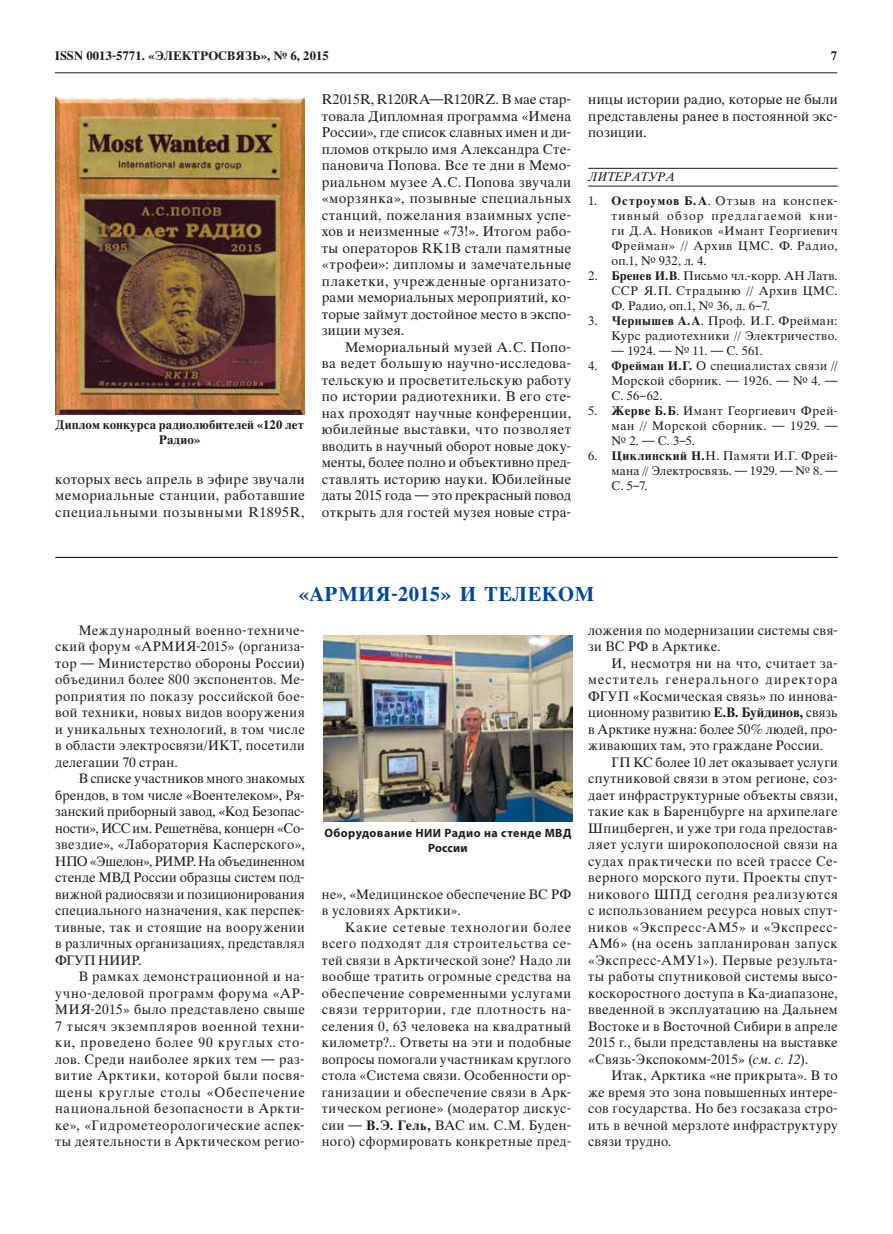
<style>
.page{position:relative;width:893px;height:1234px;background:#fff}
.page>*{position:absolute;margin:0;border:0;box-sizing:border-box;transform-origin:0 0}
.t1{font:700 19.5px "Thames C";letter-spacing:.01em;color:#00469b}
.t2{font:13.5px/16.5px "Thames C";letter-spacing:.025em;color:#1b1c20;text-align:justify}
.t3{font:13.2px/16.5px "Thames C";letter-spacing:.025em;color:#1b1c20;text-align:justify}
.t4{font:12px/15px "Thames C";letter-spacing:.035em;color:#1b1c20;text-align:justify}
.t5{font:700 12px/15px "Thames C";color:#1b1c20;text-align:center}
.t6{font:700 12px/15px "Myriad Pro";letter-spacing:.035em;color:#1b1c20;text-align:center}
.t7{font:12px "Thames C";letter-spacing:-.005em;color:#1b1c20}
.t8{font:italic 12px "Thames C";letter-spacing:.01em;color:#1b1c20}
.s1{font-weight:700}
.s2{font-style:italic}
</style>
<div class="page">
<hr style="left:55px;top:72px;width:782px;height:1px;background:#1b1c20">
<hr style="left:588px;top:168px;width:250px;height:1px;background:#1b1c20">
<hr style="left:588px;top:186px;width:250px;height:1px;background:#1b1c20">
<img style="left:55px;top:97px;width:249px;height:317px">
<img style="left:323px;top:635px;width:249px;height:186px">
<hr style="left:55px;top:556px;width:783px;height:2px;background:#1b1c20">
<p class="t5" style="left:55px;top:48px;width:275px">ISSN 0013-5771. «ЭЛЕКТРОСВЯЗЬ», № 6, 2015</p>
<p class="t5" style="left:831px;top:48px;width:8px">7</p>
<p class="t5" style="left:55px;top:417px;width:250px">Диплом конкурса радиолюбителей «120 лет<br>Радио»</p>
<p class="t2" style="left:55px;top:471px;width:251px">которых весь апрель в эфире звучали мемориальные станции, работавшие специальными позывными R1895R,</p>
<p class="t2" style="left:322px;top:91px;width:251px">R2015R, R120RA—R120RZ. В мае стар&shy;товала Дипломная программа «Имена России», где список славных имен и ди&shy;пломов открыло имя Александра Сте&shy;пановича Попова. Все те дни в Мемо&shy;риальном музее А.С. Попова звучали «морзянка», позывные специальных станций, пожелания взаимных успе&shy;хов и неизменные «73!». Итогом рабо&shy;ты операторов RK1B стали памятные «трофеи»: дипломы и замечательные плакетки, учрежденные организато&shy;рами мемориальных мероприятий, ко&shy;торые займут достойное место в экспо&shy;зиции музея.</p>
<p class="t2" style="left:322px;top:339px;width:251px;text-indent:23px">Мемориальный музей А.С. Попо&shy;ва ведет большую научно-исследова&shy;тельскую и просветительскую работу по истории радиотехники. В его сте&shy;нах проходят научные конференции, юбилейные выставки, что позволяет вводить в научный оборот новые доку&shy;менты, более полно и объективно пред&shy;ставлять историю науки. Юбилейные даты 2015 года — это прекрасный повод открыть для гостей музея новые стра-</p>
<p class="t2" style="left:588px;top:91px;width:251px">ницы истории радио, которые не были представлены ранее в постоянной экс&shy;позиции.</p>
<p class="t8" style="left:588px;top:170px;width:88px">ЛИТЕРАТУРА</p>
<p class="t4" style="left:612px;top:193px;width:228px;text-indent:-23px">1. <span class="s1">Остроумов Б.А</span>. Отзыв на конспек&shy;тивный обзор предлагаемой кни&shy;ги Д.А. Новиков «Имант Георгиевич Фрейман» // Архив ЦМС. Ф. Радио, оп.1, № 932, л. 4.</p>
<p class="t4" style="left:612px;top:268px;width:228px;text-indent:-23px">2. <span class="s1">Бренев И.В</span>. Письмо чл.-корр. АН Латв.<br>ССР Я.П. Страдыню // Архив ЦМС.<br>Ф. Радио, оп.1, № 36, л. 6–7.</p>
<p class="t4" style="left:588px;top:313px;width:251px;text-align:right">3. <span class="s1">Чернышев А.А</span>. Проф. И.Г. Фрейман:<br>Курс радиотехники // Электричество.</p>
<p class="t7" style="left:612px;top:344px;width:153px">— 1924. — № 11. — С. 561.</p>
<p class="t4" style="left:612px;top:358px;width:228px;text-indent:-23px">4. <span class="s1">Фрейман И.Г.</span> О специалистах связи // Морской сборник. — 1926. — № 4. — С. 56–62.</p>
<p class="t4" style="left:612px;top:403px;width:228px;text-indent:-23px">5. <span class="s1">Жерве Б.Б</span>. Имант Георгиевич Фрей&shy;ман // Морской сборник. — 1929. — № 2. — С. 3–5.</p>
<p class="t4" style="left:612px;top:448px;width:228px;text-indent:-23px">6. <span class="s1">Циклинский Н.</span>Н. Памяти И.Г. Фрей&shy;мана // Электросвязь. — 1929. — № 8. — С. 5–7.</p>
<h1 class="t1" style="left:298px;top:582px;width:297px">«АРМИЯ‑2015» И ТЕЛЕКОМ</h1>
<p class="t3" style="left:55px;top:621px;width:251px;text-indent:23px">Международный военно-техниче&shy;ский форум «АРМИЯ‑2015» (организа&shy;тор — Министерство обороны России) объединил более 800 экспонентов. Ме&shy;роприятия по показу российской бое&shy;вой техники, новых видов вооружения и уникальных технологий, в том числе в области электросвязи/ИКТ, посетили делегации 70 стран.</p>
<p class="t3" style="left:55px;top:770px;width:251px;text-indent:23px">В списке участников много знакомых брендов, в том числе «Воентелеком», Ря&shy;занский приборный завод, «Код Безопас&shy;ности», ИСС им. Решетнёва, концерн «Со&shy;звездие», «Лаборатория Касперского», НПО «Эшелон», РИМР. На объединенном стенде МВД России образцы систем под&shy;вижной радиосвязи и позиционирования специального назначения, как перспек&shy;тивные, так и стоящие на вооружении в различных организациях, представлял ФГУП НИИР.</p>
<p class="t3" style="left:55px;top:968px;width:251px;text-indent:23px">В рамках демонстрационной и на&shy;учно-деловой программ форума «АР-МИЯ‑2015» было представлено свыше 7 тысяч экземпляров военной техни&shy;ки, проведено более 90 круглых сто&shy;лов. Среди наиболее ярких тем — раз&shy;витие Арктики, которой были посвя&shy;щены круглые столы «Обеспечение национальной безопасности в Аркти&shy;ке», «Гидрометеорологические аспек&shy;ты деятельности в Арктическом регио-</p>
<p class="t3" style="left:588px;top:621px;width:251px">ложения по модернизации системы свя&shy;зи ВС РФ в Арктике.</p>
<p class="t3" style="left:588px;top:654px;width:251px;text-indent:23px">И, несмотря ни на что, считает за&shy;меститель генерального директора ФГУП «Космическая связь» по иннова&shy;ционному развитию <span class="s1">Е.В. Буйдинов,</span> связь в Арктике нужна: более 50% людей, про&shy;живающих там, это граждане России.</p>
<p class="t3" style="left:588px;top:753px;width:251px;text-indent:23px">ГП КС более 10 лет оказывает услуги спутниковой связи в этом регионе, соз&shy;дает инфраструктурные объекты связи, такие как в Баренцбурге на архипелаге Шпицберген, и уже три года предостав&shy;ляет услуги широкополосной связи на судах практически по всей трассе Се&shy;верного морского пути. Проекты спут&shy;никового ШПД сегодня реализуются с использованием ресурса новых спут&shy;ников «Экспресс-АМ5» и «Экспресс-АМ6» (на осень запланирован запуск «Экспресс-АМУ1»). Первые результа&shy;ты работы спутниковой системы высо&shy;коскоростного доступа в Ка-диапазоне, введенной в эксплуатацию на Дальнем Востоке и в Восточной Сибири в апреле 2015 г., были представлены на выставке «Связь-Экспокомм‑2015» (<span class="s2">см. с. 12</span>).</p>
<p class="t3" style="left:588px;top:1067px;width:251px;text-indent:23px">Итак, Арктика «не прикрыта». В то же время это зона повышенных интере&shy;сов государства. Но без госзаказа стро&shy;ить в вечной мерзлоте инфраструктуру связи трудно.</p>
<p class="t6" style="left:325px;top:824px;width:248px">Оборудование НИИ Радио на стенде МВД<br>России</p>
<p class="t3" style="left:322px;top:885px;width:251px">не», «Медицинское обеспечение ВС РФ в условиях Арктики».</p>
<p class="t3" style="left:322px;top:918px;width:251px;text-indent:23px">Какие сетевые технологии более всего подходят для строительства се&shy;тей связи в Арктической зоне? Надо ли вообще тратить огромные средства на обеспечение современными услугами связи территории, где плотность на&shy;селения 0, 63 человека на квадратный километр?.. Ответы на эти и подобные вопросы помогали участникам круглого стола «Система связи. Особенности ор&shy;ганизации и обеспечение связи в Арк&shy;тическом регионе» (модератор дискус&shy;сии — <span class="s1">В.Э. Гель,</span> ВАС им. С.М. Буден&shy;ного) сформировать конкретные пред-</p>
</div>
